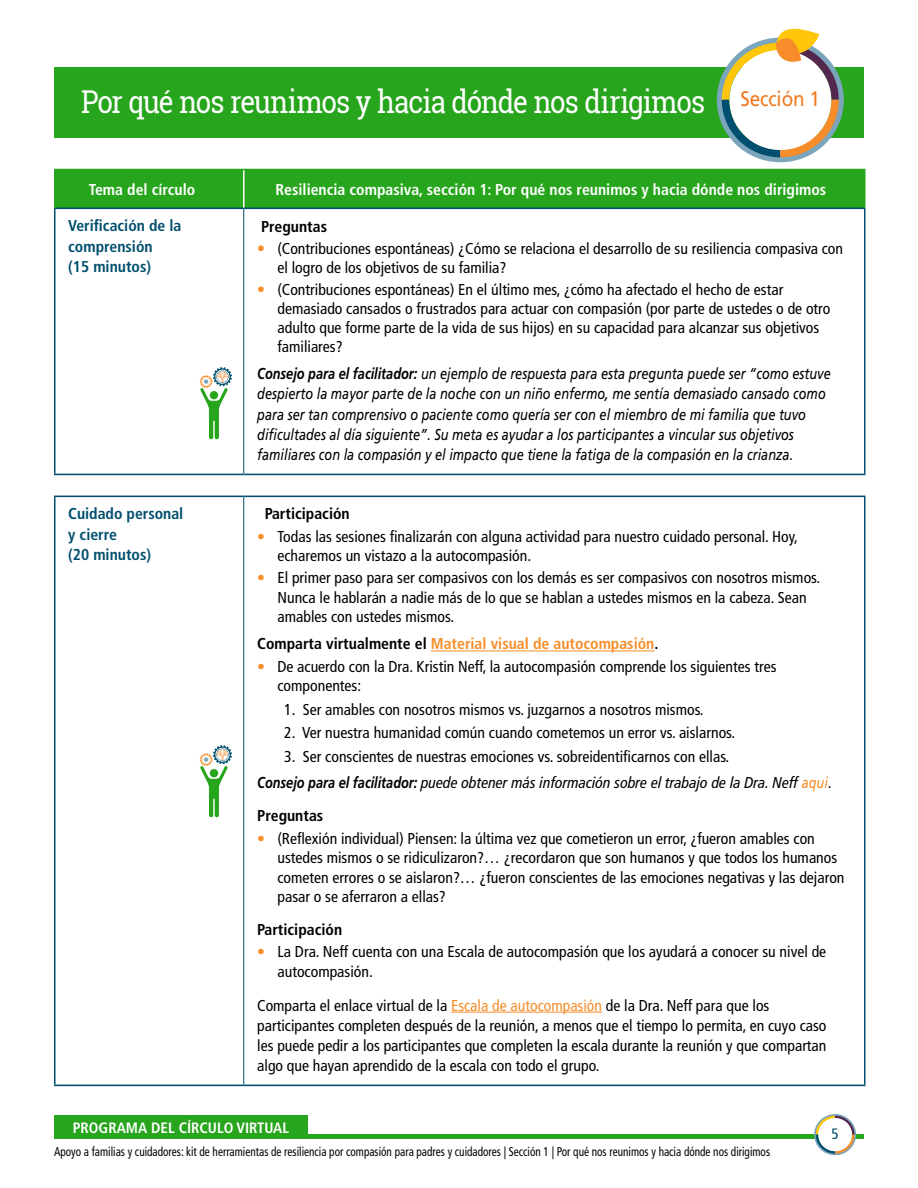
<style>
.page{position:relative;width:918px;height:1188px;background:#fff}
.page>*{position:absolute;margin:0;border:0;box-sizing:border-box;transform-origin:0 0}
.t1{font:31.5px "Roboto Slab";letter-spacing:-.035em;color:#fff;scale:.88 1}
.t2{font:condensed 15.75px/19.5px "Frutiger LT Std";color:#000}
.t3{font:italic 15.75px/20.2px "Frutiger LT Std";color:#000;scale:.81 1}
.t4{font:700 condensed 15.75px "Frutiger LT Std";color:#fff}
.t5{font:italic condensed 15.75px "Frutiger LT Pro";color:#000}
.t6{font:700 condensed 15.75px/20.2px "Frutiger LT Std";color:#004f6e}
.t7{font:700 condensed 15.75px "Frutiger LT Std";color:#f78d2a}
.t8{font:700 condensed 15.75px "Frutiger LT Std";color:#000}
.t9{font:700 condensed 15px "Frutiger LT Std";color:#fff}
.t10{font:condensed 15px "Frutiger LT Std";color:#004f6e}
.t11{font:condensed 12.75px "Frutiger LT Std";color:#000;scale:.88 1}
.s1{font-size:16.5px;color:#f78d2a}
.s2{font-weight:700}
.s3{color:#f78d2a}
.s4{color:#000}
.s5{font-family:"Frutiger LT Std";font-weight:700;font-stretch:normal}
.s6{font-family:"Frutiger LT Std";font-stretch:normal;color:#f78d2a}
.s7{font-family:"Frutiger LT Std";font-style:normal}
</style>
<div class="page">
<hr style="left:54px;top:1134px;width:810px;height:4px;background:#27a51c">
<svg style="left:814px;top:1114px;width:42px;height:41px"></svg>
<div style="left:818px;top:1118px;width:34px;height:33px;background:#fff;border-radius:50%"></div>
<div style="left:54px;top:1115px;width:254px;height:21px;background:#27a51c"></div>
<div style="left:54px;top:68px;width:810px;height:70px;background:#27a51c"></div>
<svg style="left:717px;top:28px;width:127px;height:134px"></svg>
<div style="left:56px;top:170px;width:808px;height:38px;background:#27a51c"></div>
<hr style="left:54px;top:208px;width:190px;height:1px;background:#004f6e">
<hr style="left:244px;top:208px;width:622px;height:1px;background:#004f6e">
<hr style="left:54px;top:474px;width:190px;height:1px;background:#004f6e">
<hr style="left:244px;top:474px;width:622px;height:1px;background:#004f6e">
<hr style="left:54px;top:209px;width:2px;height:265px;background:#004f6e">
<hr style="left:864px;top:209px;width:2px;height:265px;background:#004f6e">
<hr style="left:243px;top:209px;width:1px;height:265px;background:#004f6e">
<hr style="left:54px;top:169px;width:190px;height:1px;background:#27a51c">
<hr style="left:54px;top:170px;width:2px;height:38px;background:#27a51c">
<hr style="left:244px;top:169px;width:622px;height:1px;background:#27a51c">
<hr style="left:864px;top:170px;width:2px;height:38px;background:#27a51c">
<hr style="left:243px;top:170px;width:1px;height:38px;background:#fff">
<hr style="left:54px;top:496px;width:190px;height:1px;background:#004f6e">
<hr style="left:244px;top:496px;width:622px;height:1px;background:#004f6e">
<hr style="left:54px;top:1085px;width:190px;height:1px;background:#004f6e">
<hr style="left:244px;top:1085px;width:622px;height:1px;background:#004f6e">
<hr style="left:54px;top:497px;width:2px;height:588px;background:#004f6e">
<hr style="left:864px;top:497px;width:2px;height:588px;background:#004f6e">
<hr style="left:243px;top:497px;width:1px;height:588px;background:#004f6e">
<hr style="left:431px;top:651px;width:223px;height:1px;background:#f78d2a">
<hr style="left:451px;top:1012px;width:151px;height:1px;background:#f78d2a">
<svg style="left:200px;top:367px;width:32px;height:72px"></svg>
<svg style="left:200px;top:745px;width:32px;height:72px"></svg>
<h1 class="t1" style="left:81px;top:79px;width:841px">Por qué nos reunimos y hacia dónde nos dirigimos <sup>Sección</sup> <sup>1</sup></h1>
<p class="t4" style="left:89px;top:180px;width:108px">Tema del círculo</p>
<p class="t4" style="left:275px;top:180px;width:552px">Resiliencia compasiva, sección 1: Por qué nos reunimos y hacia dónde nos dirigimos</p>
<p class="t6" style="left:68px;top:216px;width:115px">Verificación de la comprensión<br>(15 minutos)</p>
<p class="t8" style="left:261px;top:217px;width:68px">Preguntas</p>
<p class="t2" style="left:278px;top:239px;width:567px;line-height:19px;text-indent:-20px"><span class="s1">•</span> (Contribuciones espontáneas) ¿Cómo se relaciona el desarrollo de su resiliencia compasiva con el logro de los objetivos de su familia?</p>
<p class="t2" style="left:278px;top:280px;width:555px;line-height:19px;text-indent:-20px"><span class="s1">•</span> (Contribuciones espontáneas) En el último mes, ¿cómo ha afectado el hecho de estar demasiado cansados o frustrados para actuar con compasión (por parte de ustedes o de otro adulto que forme parte de la vida de sus hijos) en su capacidad para alcanzar sus objetivos familiares?</p>
<p class="t3" style="left:257px;top:364px;width:710px"><span class="s2">Consejo para el facilitador:</span> un ejemplo de respuesta para esta pregunta puede ser “como estuve despierto la mayor parte de la noche con un niño enfermo, me sentía demasiado cansado como para ser tan comprensivo o paciente como quería ser con el miembro de mi familia que tuvo dificultades al día siguiente”. Su meta es ayudar a los participantes a vincular sus objetivos familiares con la compasión y el impacto que tiene la fatiga de la compasión en la crianza.</p>
<p class="t6" style="left:68px;top:504px;width:117px">Cuidado personal y cierre<br>(20 minutos)</p>
<p class="t8" style="left:265px;top:505px;width:86px">Participación</p>
<p class="t2" style="left:278px;top:527px;width:522px;text-indent:-20px"><span class="s3">•</span> Todas las sesiones finalizarán con alguna actividad para nuestro cuidado personal. Hoy, echaremos un vistazo a la autocompasión.</p>
<p class="t2" style="left:278px;top:568px;width:544px;text-indent:-20px"><span class="s3">•</span> El primer paso para ser compasivos con los demás es ser compasivos con nosotros mismos.<br>Nunca le hablarán a nadie más de lo que se hablan a ustedes mismos en la cabeza. Sean amables con ustedes mismos.</p>
<p class="t7" style="left:257px;top:635px;width:403px"><span class="s4">Comparta virtualmente el</span> Material visual de autocompasión<span class="s4">.</span></p>
<p class="t2" style="left:278px;top:656px;width:501px;text-indent:-20px"><span class="s3">•</span> De acuerdo con la Dra. Kristin Neff, la autocompasión comprende los siguientes tres componentes:</p>
<p class="t2" style="left:284px;top:700px;width:421px">1. Ser amables con nosotros mismos vs. juzgarnos a nosotros mismos.</p>
<p class="t2" style="left:284px;top:723px;width:453px">2. Ver nuestra humanidad común cuando cometemos un error vs. aislarnos.</p>
<p class="t2" style="left:284px;top:747px;width:447px">3. Ser conscientes de nuestras emociones vs. sobreidentificarnos con ellas.</p>
<p class="t5" style="left:257px;top:774px;width:576px"><span class="s5">Consejo para el facilitador:</span> puede obtener más información sobre el trabajo de la Dra. Neff <span class="s6">aqui</span><span class="s7">.</span></p>
<p class="t8" style="left:257px;top:807px;width:68px">Preguntas</p>
<p class="t2" style="left:277px;top:828px;width:569px;text-indent:-20px"><span class="s3">•</span> (Reflexión individual) Piensen: la última vez que cometieron un error, ¿fueron amables con ustedes mismos o se ridiculizaron?… ¿recordaron que son humanos y que todos los humanos cometen errores o se aislaron?… ¿fueron conscientes de las emociones negativas y las dejaron pasar o se aferraron a ellas?</p>
<p class="t8" style="left:257px;top:920px;width:86px">Participación</p>
<p class="t2" style="left:277px;top:942px;width:550px;text-indent:-20px"><span class="s3">•</span> La Dra. Neff cuenta con una Escala de autocompasión que los ayudará a conocer su nivel de autocompasión.</p>
<p class="t2" style="left:257px;top:995px;width:571px;line-height:20.2px">Comparta el enlace virtual de la <span class="s3">Escala de autocompasión</span> de la Dra. Neff para que los participantes completen después de la reunión, a menos que el tiempo lo permita, en cuyo caso les puede pedir a los participantes que completen la escala durante la reunión y que compartan algo que hayan aprendido de la escala con todo el grupo.</p>
<p class="t9" style="left:73px;top:1119px;width:218px">PROGRAMA DEL CÍRCULO VIRTUAL</p>
<p class="t11" style="left:54px;top:1144px;width:815px">Apoyo a familias y cuidadores: kit de herramientas de resiliencia por compasión para padres y cuidadores | Sección 1 | Por qué nos reunimos y hacia dónde nos dirigimos</p>
<p class="t10" style="left:832px;top:1125px;width:9px">5</p>
</div>
